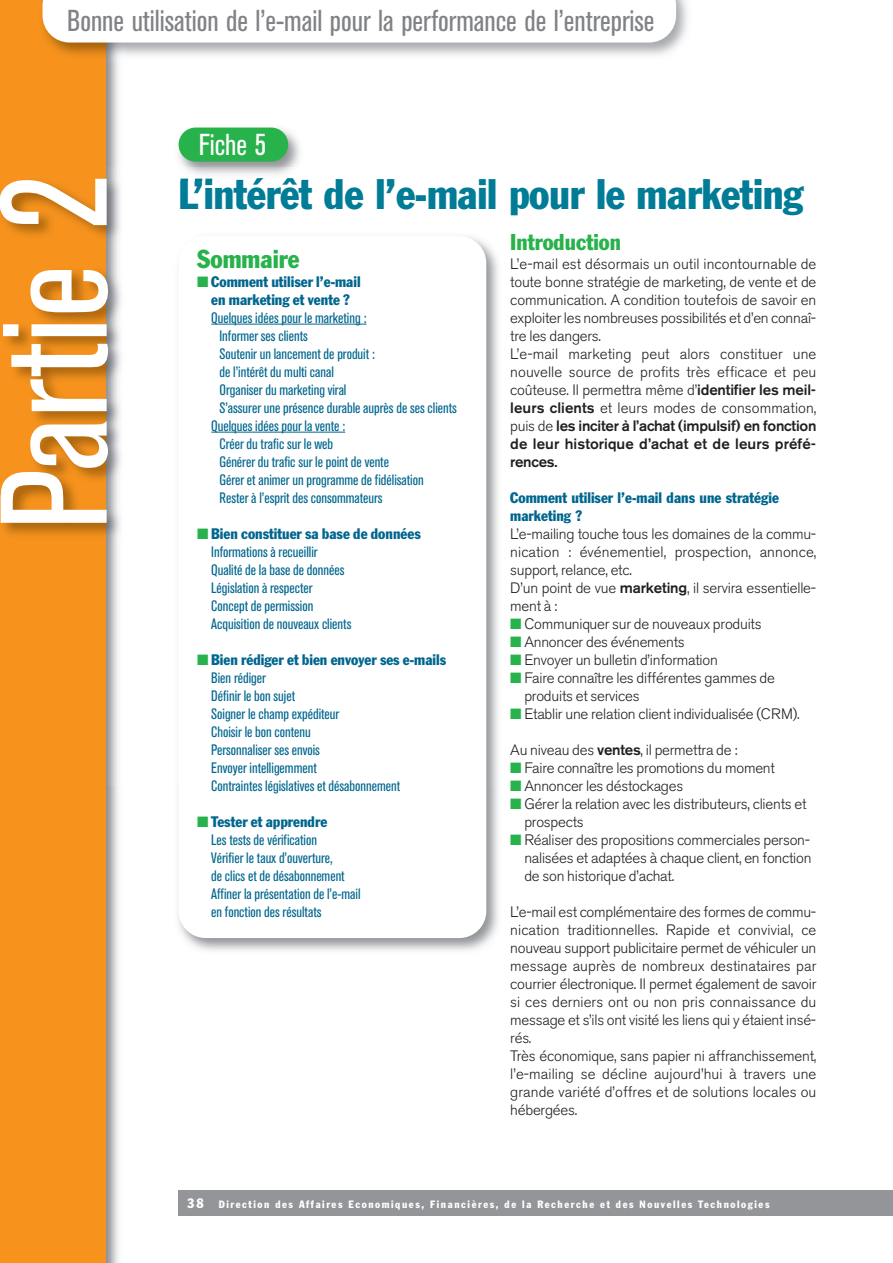
<style>
.page{position:relative;width:893px;height:1263px;background:#fff}
.page>*{position:absolute;margin:0;border:0;box-sizing:border-box;transform-origin:0 0}
.t1{font:condensed 150px "Akzidenz Grotesk BE";color:#fff}
.t2{font:condensed 42px "Franklin Gothic";letter-spacing:-.01em;color:#007c97}
.t3{font:condensed 30px "Akzidenz Grotesk BE";color:#808285}
.t4{font:condensed 30px "Akzidenz Grotesk BE";color:#fff}
.t5{font:condensed 25.5px "Franklin Gothic";color:#28b24b}
.t6{font:condensed 22.5px "Franklin Gothic";color:#28b24b}
.t7{font:300 15px/18px "Akzidenz Grotesk BE";letter-spacing:-.015em;color:#231f20}
.t8{font:condensed 15px/18px "Akzidenz Grotesk BE";color:#00668e}
.t9{font:condensed 15px/18px "Franklin Gothic";color:#00668e}
.t10{font:condensed 10.5px "Franklin Gothic";letter-spacing:.15em;color:#fff}
.s1{font-weight:500}
.s2{color:#28b24b}
.s3{font-size:13.5px}
</style>
<div class="page">
<div style="left:179px;top:1191px;width:714px;height:25px;background:#939598"></div>
<img style="left:106px;top:62px;width:13px;height:1201px">
<div style="left:0;top:0;width:106px;height:1263px;background:#f7931d"></div>
<img style="left:2px;top:167px;width:307px;height:618px">
<img style="left:42px;top:0;width:646px;height:62px">
<svg style="left:43px;top:0;width:633px;height:43px"></svg>
<img style="left:171px;top:127px;width:137px;height:54px">
<img style="left:181px;top:178px;width:127px;height:3px">
<div style="left:179px;top:128px;width:109px;height:34px;background:#28b24b;border-radius:17px"></div>
<img style="left:172px;top:230px;width:326px;height:721px">
<div style="left:179px;top:236px;width:307px;height:702px;background:#fff;border-radius:27px"></div>
<hr style="left:211px;top:324px;width:155px;height:1px;background:#00668e">
<hr style="left:211px;top:432px;width:134px;height:1px;background:#00668e">
<h3 class="t3" style="left:67px;top:10px;width:589px">Bonne utilisation de l’e-mail pour la performance de l’entreprise</h3>
<h3 class="t4" style="left:199px;top:133px;width:69px">Fiche 5</h3>
<h1 class="t1" style="left:1px;top:530px;width:358px;rotate:-90deg">Partie 2</h1>
<h2 class="t2" style="left:179px;top:179px;width:626px">L’intérêt de l’e-mail pour le marketing</h2>
<h3 class="t6" style="left:510px;top:234px;width:112px">Introduction</h3>
<p class="t7" style="left:510px;top:256px;width:308px">L’e-mail est désormais un outil incontournable de toute bonne stratégie de marketing, de vente et de communication. A condition toutefois de savoir en exploiter les nombreuses possibilités et d’en connaî&shy;tre les dangers.<br>L’e-mail marketing peut alors constituer une nouvelle source de profits très efficace et peu coûteuse. Il permettra même d’<span class="s1">identifier les meil&shy;leurs clients</span> et leurs modes de consommation, puis de <span class="s1">les inciter à l’achat (impulsif) en fonction de leur historique d’achat et de leurs préfé&shy;rences.</span></p>
<p class="t9" style="left:510px;top:489px;width:270px">Comment utiliser l’e-mail dans une stratégie marketing ?</p>
<p class="t7" style="left:510px;top:526px;width:308px">L’e-mailing touche tous les domaines de la commu&shy;nication : événementiel, prospection, annonce, support, relance, etc.<br>D’un point de vue <span class="s1">marketing</span>, il servira essentielle&shy;ment à :</p>
<p class="t7" style="left:510px;top:616px;width:253px"><span class="s2">■</span> Communiquer sur de nouveaux produits</p>
<p class="t7" style="left:510px;top:634px;width:176px"><span class="s2">■</span> Annoncer des événements</p>
<p class="t7" style="left:510px;top:652px;width:209px"><span class="s2">■</span> Envoyer un bulletin d’information</p>
<p class="t7" style="left:524px;top:670px;width:252px;text-indent:-14px"><span class="s2">■</span> Faire connaître les différentes gammes de produits et services</p>
<p class="t7" style="left:510px;top:706px;width:291px"><span class="s2">■</span> Etablir une relation client individualisée (CRM).</p>
<p class="t7" style="left:510px;top:742px;width:229px">Au niveau des <span class="s1">ventes</span>, il permettra de :</p>
<p class="t7" style="left:510px;top:760px;width:266px"><span class="s2">■</span> Faire connaître les promotions du moment</p>
<p class="t7" style="left:510px;top:778px;width:175px"><span class="s2">■</span> Annoncer les déstockages</p>
<p class="t7" style="left:524px;top:796px;width:284px;text-indent:-14px"><span class="s2">■</span> Gérer la relation avec les distributeurs, clients et prospects</p>
<p class="t7" style="left:524px;top:832px;width:289px;text-align:justify;text-indent:-14px"><span class="s2">■</span> Réaliser des propositions commerciales person&shy;nalisées et adaptées à chaque client, en fonction de son historique d’achat.</p>
<p class="t7" style="left:510px;top:904px;width:308px">L’e-mail est complémentaire des formes de commu&shy;nication traditionnelles. Rapide et convivial, ce nouveau support publicitaire permet de véhiculer un message auprès de nombreux destinataires par courrier électronique. Il permet également de savoir si ces derniers ont ou non pris connaissance du message et s’ils ont visité les liens qui y étaient insé&shy;rés.<br>Très économique, sans papier ni affranchissement, l’e-mailing se décline aujourd’hui à travers une grande variété d’offres et de solutions locales ou hébergées.</p>
<h3 class="t5" style="left:197px;top:250px;width:104px">Sommaire</h3>
<p class="t9" style="left:197px;top:273px;width:165px;text-align:center"><span class="s2">■</span> Comment utiliser l’e-mail en marketing et vente ?</p>
<p class="t8" style="left:211px;top:309px;width:157px">Quelques idées pour le marketing :</p>
<p class="t8" style="left:219px;top:327px;width:90px">Informer ses clients</p>
<p class="t8" style="left:219px;top:345px;width:157px">Soutenir un lancement de produit :</p>
<p class="t8" style="left:219px;top:363px;width:116px">de l’intérêt du multi canal</p>
<p class="t8" style="left:219px;top:381px;width:128px">Organiser du marketing viral</p>
<p class="t8" style="left:219px;top:399px;width:239px">S’assurer une présence durable auprès de ses clients</p>
<p class="t8" style="left:211px;top:417px;width:136px">Quelques idées pour la vente :</p>
<p class="t8" style="left:219px;top:435px;width:115px">Créer du trafic sur le web</p>
<p class="t8" style="left:219px;top:453px;width:171px">Générer du trafic sur le point de vente</p>
<p class="t8" style="left:219px;top:471px;width:206px">Gérer et animer un programme de fidélisation</p>
<p class="t8" style="left:219px;top:489px;width:165px">Rester à l’esprit des consommateurs</p>
<p class="t9" style="left:197px;top:525px;width:225px"><span class="s2">■</span> Bien constituer sa base de données</p>
<p class="t8" style="left:211px;top:543px;width:142px">Informations à recueillir<br>Qualité de la base de données<br>Législation à respecter<br>Concept de permission<br>Acquisition de nouveaux clients</p>
<p class="t9" style="left:197px;top:651px;width:250px"><span class="s2">■</span> Bien rédiger et bien envoyer ses e-mails</p>
<p class="t8" style="left:211px;top:669px;width:190px">Bien rédiger<br>Définir le bon sujet<br>Soigner le champ expéditeur<br>Choisir le bon contenu<br>Personnaliser ses envois<br>Envoyer intelligemment<br>Contraintes législatives et désabonnement</p>
<p class="t9" style="left:197px;top:813px;width:132px"><span class="s2">■</span> Tester et apprendre</p>
<p class="t8" style="left:211px;top:831px;width:151px">Les tests de vérification<br>Vérifier le taux d’ouverture,<br>de clics et de désabonnement<br>Affiner la présentation de l’e-mail en fonction des résultats</p>
<p class="t10" style="left:187px;top:1200px;width:584px"><span class="s3">38</span> Direction des Affaires Economiques, Financières, de la Recherche et des Nouvelles Technologies</p>
</div>
